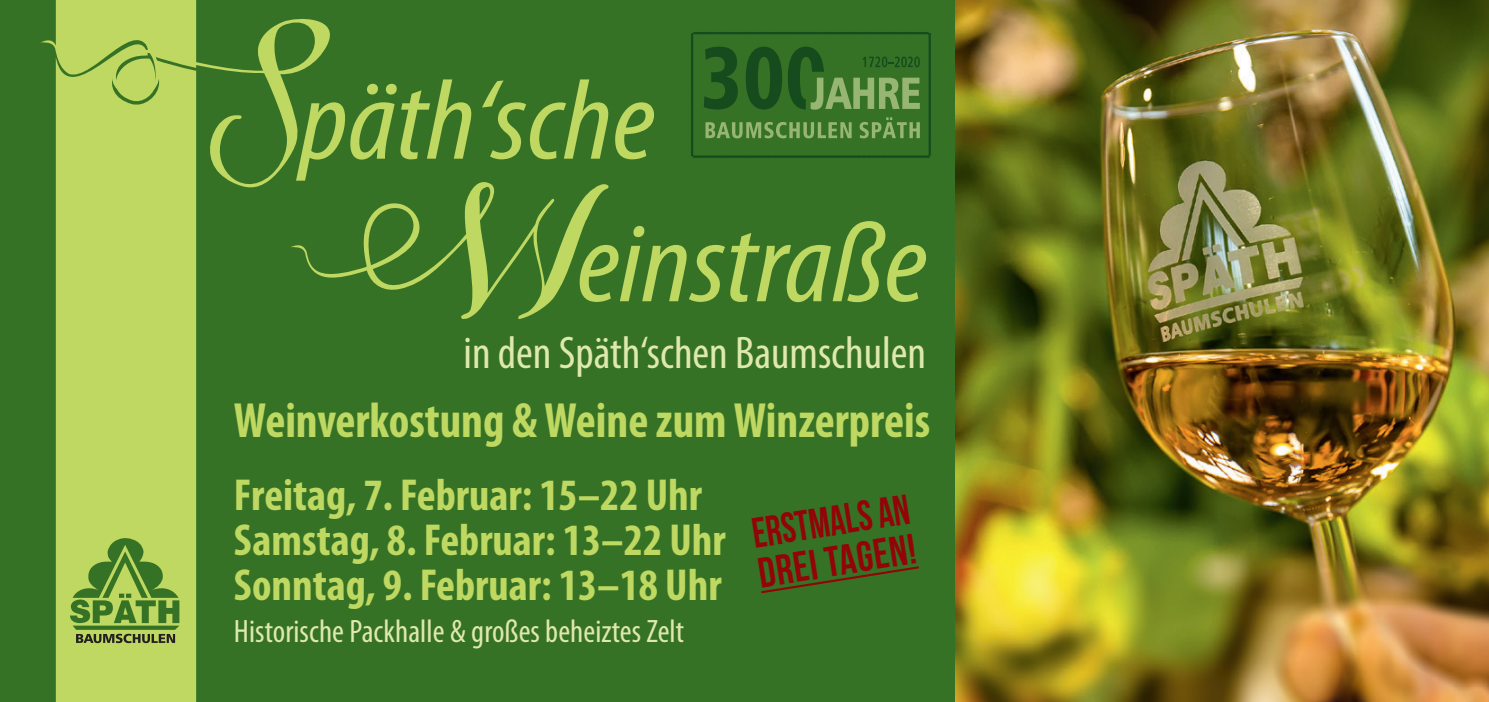
<style>
.page{position:relative;width:1489px;height:702px;background:#fff}
.page>*{position:absolute;margin:0;border:0;box-sizing:border-box;transform-origin:0 0}
.head{font:700 condensed 49.75px "Myriad Pro";color:#bed862;scale:.96 1}
.t1{font:condensed 46px "Myriad Pro";color:#dee9ab}
.datum{font:700 condensed 45px/45px "Myriad Pro";color:#bed862}
.t2{font:42.5px "Bebas Neue";color:#920407;scale:.9 1}
.t3{font:42.5px "Bebas Neue";color:#920407}
.vorn_klein{font:condensed 32.5px "Myriad Pro";letter-spacing:.005em;color:#dee9ab}
</style>
<div class="page">
<div style="left:0;top:0;width:1488px;height:702px;background:#367225"></div>
<div style="left:56px;top:0;width:140px;height:702px;background:#bed862"></div>
<svg style="left:70px;top:538px;width:109px;height:105px"></svg>
<svg style="left:291px;top:182px;width:317px;height:137px"></svg>
<svg style="left:579px;top:221px;width:347px;height:81px"></svg>
<svg style="left:342px;top:79px;width:129px;height:81px"></svg>
<svg style="left:482px;top:79px;width:126px;height:80px"></svg>
<svg style="left:615px;top:102px;width:39px;height:57px"></svg>
<svg style="left:41px;top:5px;width:301px;height:196px;fill:#bed862"></svg>
<img style="left:955px;top:0;width:533px;height:702px">
<svg style="left:761px;top:566px;width:158px;height:28px"></svg>
<svg style="left:691px;top:32px;width:240px;height:126px"></svg>
<p class="t1" style="left:463px;top:324px;width:464px">in den Späth‘schen Baumschulen</p>
<p class="head" style="left:234px;top:389px;width:726px">Weinverkostung &amp; Weine zum Winzerpreis</p>
<p class="datum" style="left:234px;top:472px;width:493px">Freitag, 7. Februar: 15–22 Uhr<br>Samstag, 8. Februar: 13–22 Uhr</p>
<p class="datum" style="left:234px;top:562px;width:489px">Sonntag, 9. Februar: 13–18 Uhr</p>
<p class="vorn_klein" style="left:234px;top:611px;width:452px">Historische Packhalle &amp; großes beheiztes Zelt</p>
<p class="t2" style="left:748px;top:510px;width:178px;rotate:-9deg">Erstmals an</p>
<p class="t3" style="left:754px;top:550px;width:161px;rotate:-9deg">drei Tagen!</p>
</div>
